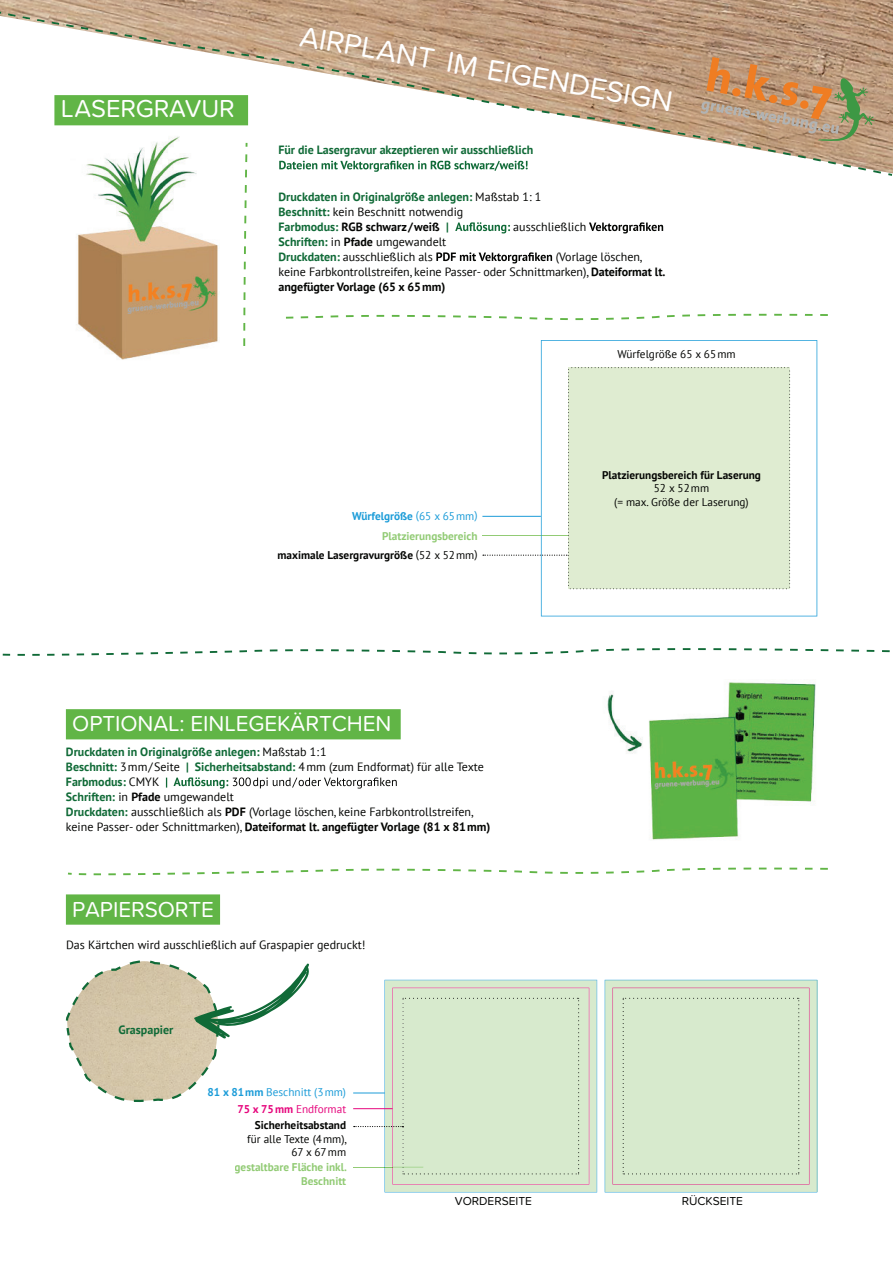
<style>
.page{position:relative;width:893px;height:1263px;background:#fff}
.page>*{position:absolute;margin:0;border:0;box-sizing:border-box;transform-origin:0 0}
.t1{font:30px "Proxima Soft";color:#fff}
.t2{font:25.5px "Proxima Soft";letter-spacing:-.005em;color:#fff}
.t3{font:22.5px "Proxima Soft";letter-spacing:-.005em;color:#fff}
.t4{font:12px/15px "PT Sans";color:#040503}
.t5{font:700 12px/15px "PT Sans";color:#106a37}
.t6{font:12px "Proxima Soft";color:#040503}
.t7{font:700 11.25px/16.8px "PT Sans";color:#040503;text-align:right}
.t8{font:11.25px/13.5px "PT Sans";color:#040503;text-align:center}
.t9{font:700 11.25px/13.5px "PT Sans";color:#92cb75;text-align:right}
.t10{font:700 11.25px "PT Sans";color:#1c9cd8}
.s1{font-weight:400;color:#040503}
.s2{color:#040503}
.s3{font-weight:700;color:#106a37}
.s4{font-weight:700}
.s5{font-weight:400}
.s6{color:#1c9cd8}
.s7{font-weight:400;color:#1c9cd8}
.s8{color:#e6077d}
.s9{font-weight:400;color:#e6077d}
</style>
<div class="page">
<img style="left:0;top:0;width:893px;height:173px">
<svg style="left:0;top:11px;width:892px;height:165px"></svg>
<svg style="left:455px;top:222px;width:55px;height:11px"></svg>
<svg style="left:589px;top:222px;width:74px;height:11px"></svg>
<svg style="left:436px;top:252px;width:116px;height:11px"></svg>
<svg style="left:279px;top:161px;width:249px;height:11px"></svg>
<div style="left:54px;top:95px;width:194px;height:30px;background:#61b546"></div>
<svg style="left:243px;top:143px;width:7px;height:203px"></svg>
<hr style="left:482px;top:516px;width:59px;height:1px;background:#1c9cd8">
<hr style="left:482px;top:535px;width:102px;height:1px;background:#92cb75">
<svg style="left:483px;top:367px;width:58px;height:222px"></svg>
<svg style="left:541px;top:340px;width:276px;height:276px;fill:#dfecd1"></svg>
<svg style="left:166px;top:777px;width:231px;height:11px"></svg>
<div style="left:66px;top:709px;width:335px;height:30px;background:#61b546"></div>
<svg style="left:68px;top:867px;width:759px;height:8px"></svg>
<svg style="left:286px;top:314px;width:541px;height:7px"></svg>
<svg style="left:65px;top:960px;width:244px;height:142px"></svg>
<div style="left:66px;top:894px;width:154px;height:31px;background:#61b546"></div>
<div style="left:605px;top:980px;width:212px;height:212px;background:#d7eacd"></div>
<hr style="left:353px;top:1108px;width:40px;height:1px;background:#e6077d">
<hr style="left:353px;top:1167px;width:32px;height:1px;background:#92cb75">
<svg style="left:354px;top:980px;width:243px;height:212px"></svg>
<hr style="left:353px;top:1092px;width:32px;height:1px;background:#1c9cd8">
<svg style="left:2px;top:648px;width:888px;height:8px"></svg>
<svg style="left:587px;top:57px;width:294px;height:117px"></svg>
<img style="left:70px;top:130px;width:172px;height:230px">
<img style="left:607px;top:682px;width:209px;height:158px">
<h2 class="t2" style="left:61px;top:90px;width:175px">LASERGRAVUR</h2>
<h1 class="t1" style="left:304px;top:14px;width:379px;rotate:10deg">AIRPLANT IM EIGENDESIGN</h1>
<p class="t5" style="left:279px;top:142px;width:256px">Für die Lasergravur akzeptieren wir ausschließlich</p>
<p class="t5" style="left:279px;top:189px;width:264px">Druckdaten in Originalgröße anlegen: <span class="s1">Maßstab 1: 1<br></span>Beschnitt: <span class="s1">kein Beschnitt notwendig<br></span>Farbmodus: <span class="s2">RGB schwarz/weiß</span> |</p>
<p class="t4" style="left:513px;top:219px;width:75px">ausschließlich</p>
<p class="t4" style="left:279px;top:234px;width:169px"><span class="s3">Schriften:</span> in <span class="s4">Pfade</span> umgewandelt<br><span class="s3">Druckdaten:</span> ausschließlich als</p>
<p class="t4" style="left:279px;top:249px;width:388px;text-indent:277px">(Vorlage löschen, keine Farbkontrollstreifen, keine Passer- oder Schnittmarken), <span class="s4">Dateiformat lt. angefügter Vorlage (65 x 65mm)</span></p>
<p class="t8" style="left:618px;top:347px;width:120px">Würfelgröße 65 x 65mm</p>
<p class="t10" style="left:352px;top:509px;width:127px">Würfelgröße <span class="s5">(65 x 65mm)</span></p>
<p class="t7" style="left:277px;top:547px;width:202px">maximale Lasergravurgröße <span class="s5">(52 x 52mm)</span></p>
<p class="t9" style="left:382px;top:529px;width:97px">Platzierungsbereich</p>
<p class="t7" style="left:602px;top:466px;width:160px">Platzierungsbereich für Laserung</p>
<p class="t8" style="left:614px;top:481px;width:136px">52 x 52mm<br>(= max. Größe der Laserung)</p>
<h3 class="t3" style="left:72px;top:707px;width:321px">OPTIONAL: EINLEGEKÄRTCHEN</h3>
<p class="t4" style="left:66px;top:744px;width:426px"><span class="s3">Druckdaten in Originalgröße anlegen:</span> Maßstab 1:1<br><span class="s3">Beschnitt:</span> 3mm/Seite <span class="s3">| Sicherheitsabstand:</span> 4mm (zum Endformat) für alle Texte <span class="s3">Farbmodus:</span> CMYK<br><span class="s3">Schriften:</span> in <span class="s4">Pfade</span> umgewandelt<br><span class="s3">Druckdaten:</span> ausschließlich als <span class="s4">PDF</span> (Vorlage löschen, keine Farbkontrollstreifen, keine Passer- oder Schnittmarken), <span class="s4">Dateiformat lt. angefügter Vorlage (81 x 81mm)</span></p>
<h3 class="t3" style="left:72px;top:892px;width:143px">PAPIERSORTE</h3>
<p class="t4" style="left:66px;top:937px;width:301px">Das Kärtchen wird ausschließlich auf Graspapier gedruckt!</p>
<p class="t5" style="left:118px;top:1021px;width:56px">Graspapier</p>
<p class="t7" style="left:208px;top:1083px;width:140px"><span class="s6">81 x 81mm</span> <span class="s7">Beschnitt (3mm)<br></span><span class="s8">75 x 75mm</span> <span class="s9">Endformat<br></span>Sicherheitsabstand</p>
<p class="t8" style="left:247px;top:1132px;width:101px;text-align:right">für alle Texte (4mm),<br>67 x 67mm</p>
<p class="t9" style="left:235px;top:1160px;width:114px">gestaltbare Fläche inkl.<br>Beschnitt</p>
<p class="t6" style="left:455px;top:1192px;width:79px">VORDERSEITE</p>
<p class="t6" style="left:682px;top:1192px;width:63px">RÜCKSEITE</p>
</div>
